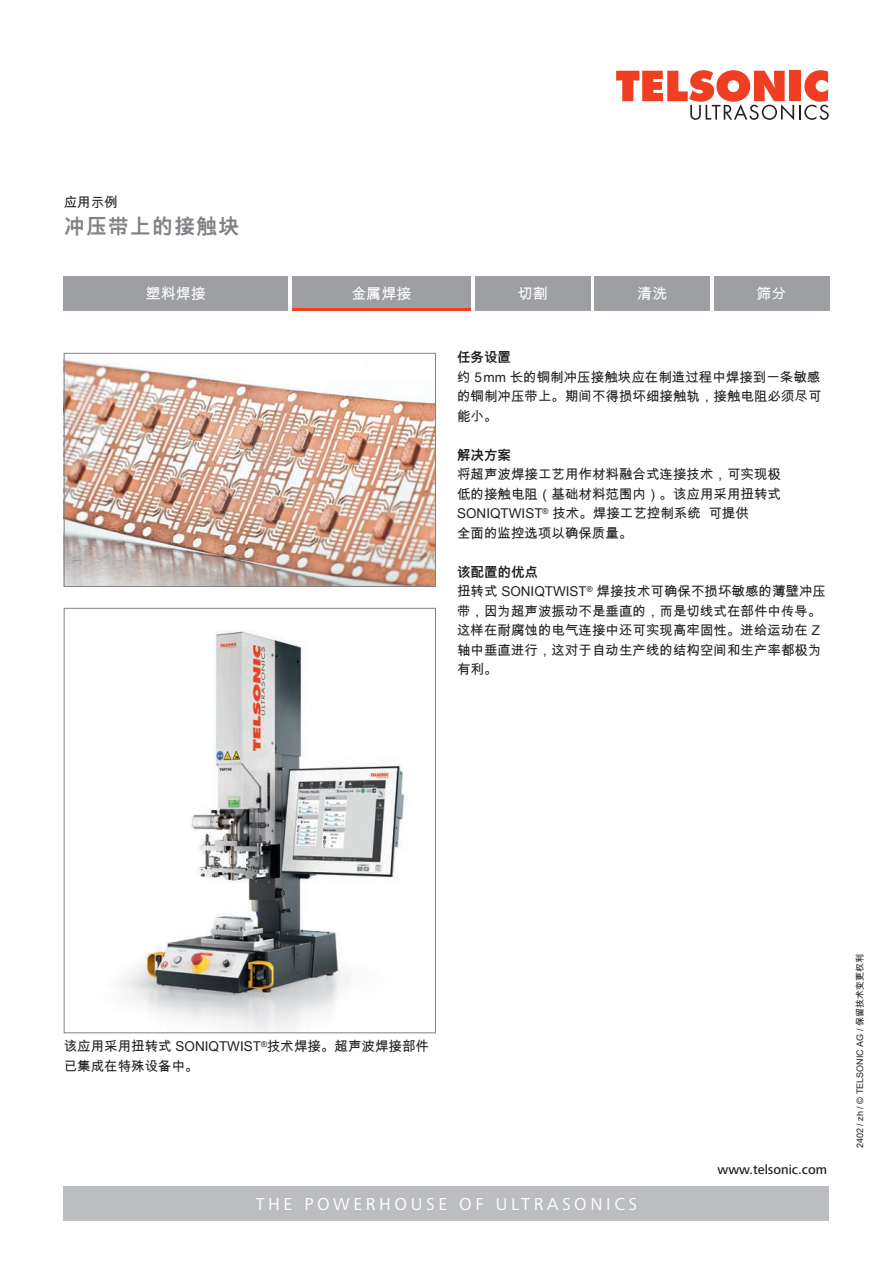
<style>
.page{position:relative;width:893px;height:1263px;background:#fff}
.page>*{position:absolute;margin:0;border:0;box-sizing:border-box;transform-origin:0 0}
.Haupttitel_grau{font:700 21px "Arial Unicode MS";letter-spacing:.05em;color:#808285}
.t1{font:18px "Frutiger Next LTW1 G";letter-spacing:.2em;color:#fff}
.Portfoliotitel{font:15px "Arial Unicode MS";color:#fff}
.Lauftext_9_13pt{font:13.5px/19.5px "Arial Unicode MS";color:#231f20}
.t2{font:500 13.5px "Frutiger Next LTW1 G";color:#231f20}
.Lauftext_9_13pt__medium{font:700 13.5px "Arial Unicode MS";color:#231f20}
.Subtitel_schwarz{font:13.5px "Arial Unicode MS";color:#231f20}
.Version_6_7pt{font:9px "Arial Unicode MS";color:#231f20}
</style>
<div class="page">
<div style="left:64px;top:276px;width:224px;height:34px;background:#9d9fa2"></div>
<div style="left:292px;top:276px;width:179px;height:34px;background:#9d9fa2"></div>
<div style="left:475px;top:276px;width:115px;height:34px;background:#9d9fa2"></div>
<div style="left:595px;top:276px;width:115px;height:34px;background:#9d9fa2"></div>
<div style="left:714px;top:276px;width:115px;height:34px;background:#9d9fa2"></div>
<hr style="left:292px;top:308px;width:179px;height:2px;background:#ef3e22">
<svg style="left:616px;top:70px;width:213px;height:50px"></svg>
<div style="left:64px;top:1186px;width:765px;height:34px;background:#bcbdc0"></div>
<img style="left:66px;top:359px;width:368px;height:226px">
<div style="left:64px;top:353px;width:372px;height:234px;border:1px solid #808285"></div>
<svg style="left:63px;top:607px;width:373px;height:426px"></svg>
<p class="Subtitel_schwarz" style="left:64px;top:192px;width:55px">应用示例</p>
<p class="Haupttitel_grau" style="left:64px;top:211px;width:177px">冲压带上的接触块</p>
<p class="Portfoliotitel" style="left:146px;top:283px;width:61px">塑料焊接</p>
<p class="Portfoliotitel" style="left:352px;top:283px;width:61px">金属焊接</p>
<p class="Portfoliotitel" style="left:518px;top:283px;width:31px">切割</p>
<p class="Portfoliotitel" style="left:637px;top:283px;width:31px">清洗</p>
<p class="Portfoliotitel" style="left:757px;top:283px;width:32px">筛分</p>
<p class="Lauftext_9_13pt__medium" style="left:457px;top:348px;width:55px">任务设置</p>
<p class="Lauftext_9_13pt" style="left:457px;top:367px;width:366px;text-align:justify">约 5mm 长的铜制冲压接触块应在制造过程中焊接到一条敏感的铜制冲压带上。期间不得损坏细接触轨，接触电阻必须尽可能小。</p>
<p class="Lauftext_9_13pt__medium" style="left:457px;top:445px;width:55px">解决方案</p>
<p class="Lauftext_9_13pt" style="left:457px;top:465px;width:325px">将超声波焊接工艺用作材料融合式连接技术，可实现极低的接触电阻（基础材料范围内）。该应用采用扭转式<br>SONIQTWIST<sup>®</sup> 技术。焊接工艺控制系统 可提供<br>全面的监控选项以确保质量。</p>
<p class="Lauftext_9_13pt__medium" style="left:457px;top:562px;width:82px">该配置的优点</p>
<p class="Lauftext_9_13pt" style="left:457px;top:582px;width:370px">扭转式 SONIQTWIST<sup>®</sup> 焊接技术可确保不损坏敏感的薄壁冲压带，因为超声波振动不是垂直的，而是切线式在部件中传导。这样在耐腐蚀的电气连接中还可实现高牢固性。进给运动在 Z轴中垂直进行，这对于自动生产线的结构空间和生产率都极为有利。</p>
<p class="Lauftext_9_13pt" style="left:64px;top:1036px;width:367px">该应用采用扭转式 SONIQTWIST<sup>®</sup>技术焊接。超声波焊接部件已集成在特殊设备中。</p>
<h2 class="t1" style="left:256px;top:1194px;width:383px">THE POWERHOUSE OF ULTRASONICS</h2>
<p class="t2" style="left:717px;top:1161px;width:111px">www.telsonic.com</p>
<p class="Version_6_7pt" style="left:853px;top:1148px;width:195px;rotate:-90deg">2402 / zh / © TELSONIC AG / 保留技术变更权利</p>
</div>
